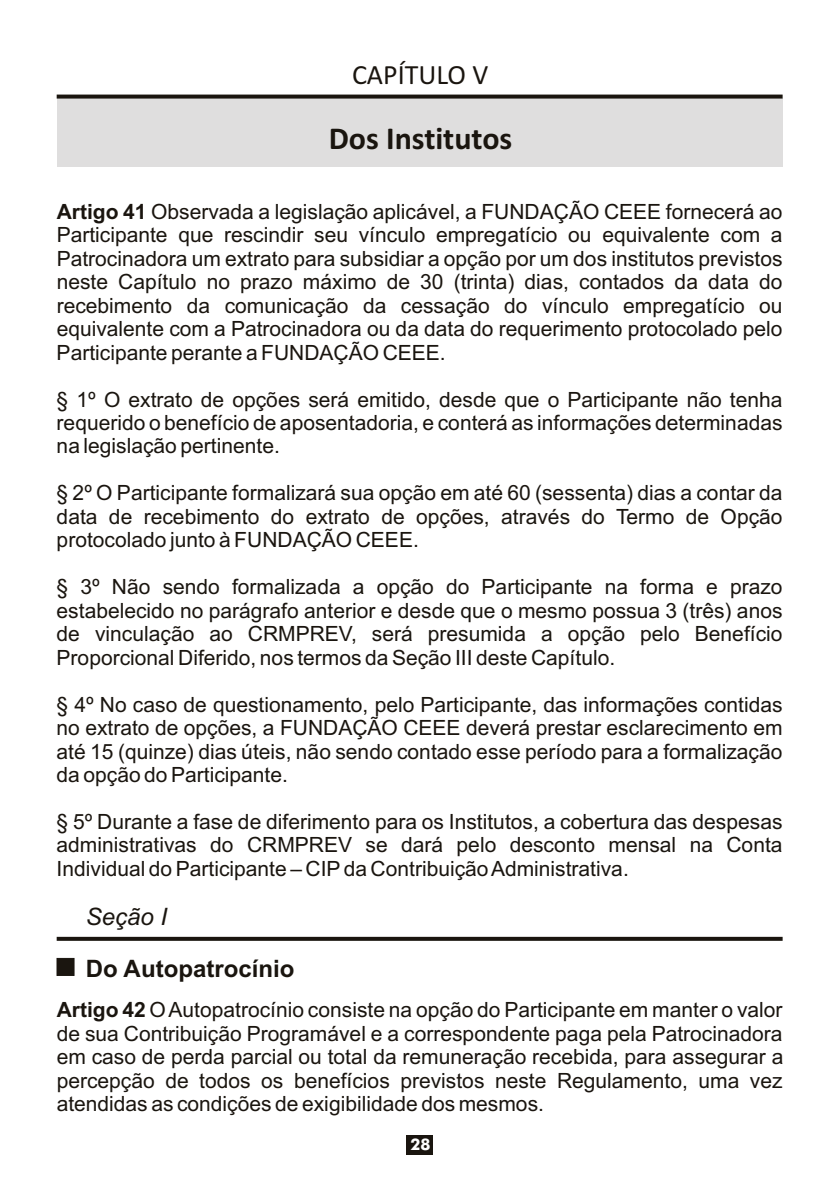
<style>
.page{position:relative;width:840px;height:1191px;background:#fff}
.page>*{position:absolute;margin:0;border:0;box-sizing:border-box;transform-origin:0 0}
.t1{font:700 32px "Calibri";color:#1a150f}
.t2{font:28px "Calibri";color:#1a150f}
.t3{font:700 24px "Arial";color:#1a150f}
.t4{font:italic 24px "Arial";color:#1a150f}
.t5{font:21px/23.4px "Arial";color:#1a150f;text-align:justify}
.t6{font:700 16px "Futura BT";color:#fff}
.s1{font-weight:700}
</style>
<div class="page">
<div style="left:57px;top:98px;width:725px;height:68px;background:#dfdede"></div>
<svg style="left:57px;top:95px;width:725px;height:4px;background:#2f2a25"></svg>
<svg style="left:57px;top:936px;width:725px;height:4px;background:#4a4641"></svg>
<svg style="left:57px;top:958px;width:17px;height:18px"></svg>
<div style="left:406px;top:1135px;width:27px;height:19px;background:#1a150f"></div>
<h2 class="t2" style="left:352px;top:63px;width:138px">CAPÍTULO V</h2>
<h1 class="t1" style="left:328px;top:125px;width:185px">Dos Institutos</h1>
<p class="t5" style="left:57px;top:202px;width:727px"><span class="s1">Artigo 41</span> Observada a legislação aplicável, a FUNDAÇÃO CEEE fornecerá ao Participante que rescindir seu vínculo empregatício ou equivalente com a Patrocinadora um extrato para subsidiar a opção por um dos institutos previstos neste Capítulo no prazo máximo de 30 (trinta) dias, contados da data do recebimento da comunicação da cessação do vínculo empregatício ou equivalente com a Patrocinadora ou da data do requerimento protocolado pelo Participante perante a FUNDAÇÃO CEEE.</p>
<p class="t5" style="left:57px;top:389px;width:727px">§ 1º O extrato de opções será emitido, desde que o Participante não tenha requerido o benefício de aposentadoria, e conterá as informações determinadas na legislação pertinente.</p>
<p class="t5" style="left:57px;top:483px;width:727px">§ 2º O Participante formalizará sua opção em até 60 (sessenta) dias a contar da data de recebimento do extrato de opções, através do Termo de Opção protocolado junto à FUNDAÇÃO CEEE.</p>
<p class="t5" style="left:57px;top:577px;width:727px">§ 3º Não sendo formalizada a opção do Participante na forma e prazo estabelecido no parágrafo anterior e desde que o mesmo possua 3 (três) anos de vinculação ao CRMPREV, será presumida a opção pelo Benefício Proporcional Diferido, nos termos da Seção III deste Capítulo.</p>
<p class="t5" style="left:57px;top:694px;width:727px">§ 4º No caso de questionamento, pelo Participante, das informações contidas no extrato de opções, a FUNDAÇÃO CEEE deverá prestar esclarecimento em até 15 (quinze) dias úteis, não sendo contado esse período para a formalização da opção do Participante.</p>
<p class="t5" style="left:57px;top:812px;width:727px">§ 5º Durante a fase de diferimento para os Institutos, a cobertura das despesas administrativas do CRMPREV se dará pelo desconto mensal na Conta Individual do Participante – CIPda Contribuição Administrativa.</p>
<p class="t4" style="left:86px;top:907px;width:83px">Seção I</p>
<p class="t3" style="left:86px;top:959px;width:210px">Do Autopatrocínio</p>
<p class="t5" style="left:57px;top:1000px;width:728px"><span class="s1">Artigo 42</span> O Autopatrocínio consiste na opção do Participante em manter o valor de sua Contribuição Programável e a correspondente paga pela Patrocinadora em caso de perda parcial ou total da remuneração recebida, para assegurar a percepção de todos os benefícios previstos neste Regulamento, uma vez atendidas as condições de exigibilidade dos mesmos.</p>
<p class="t6" style="left:410px;top:1137px;width:21px">28</p>
</div>
